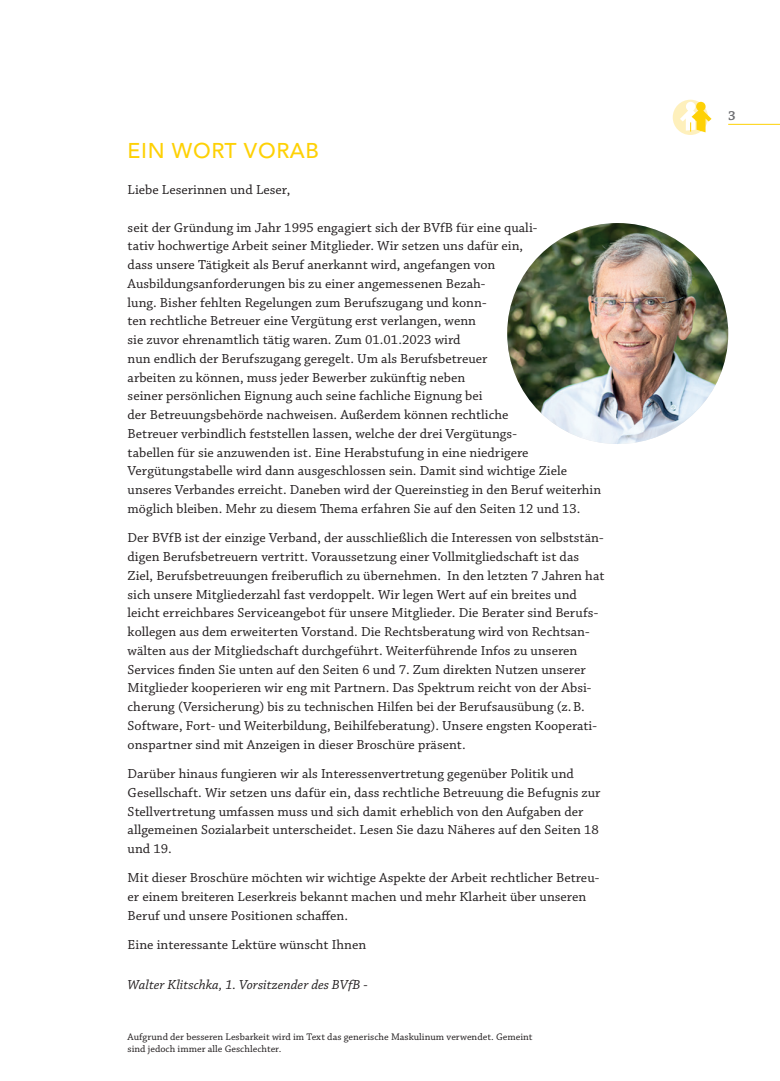
<style>
.page{position:relative;width:780px;height:1081px;background:#fff}
.page>*{position:absolute;margin:0;border:0;box-sizing:border-box;transform-origin:0 0}
.Head_SL{font:500 21.25px "Avenir LT Std";letter-spacing:.03em;color:#fed105}
.Copy_S{font:13.75px/18.8px "Chaparral Pro Capt";color:#231f20}
.Copy_S-2{font:13.75px "Chaparral Pro It Capt";color:#231f20}
.Copy_S-3{font:13.75px "Chaparral Pro Semibold Capt";color:#6c6d70}
.Copy_S-4{font:10px/12.5px "Chaparral Pro Capt";color:#231f20}
</style>
<div class="page">
<hr style="left:728px;top:124px;width:52px;height:1px;background:#fed105">
<div style="left:672px;top:100px;width:36px;height:35px;background:#fef0bc;border-radius:50%"></div>
<svg style="left:680px;top:102px;width:31px;height:30px"></svg>
<img style="left:507px;top:223px;width:221px;height:221px;border-radius:110px">
<p class="Head_SL" style="left:128px;top:138px;width:193px">EIN WORT VORAB</p>
<p class="Copy_S" style="left:128px;top:181px;width:164px">Liebe Leserinnen und Leser,</p>
<p class="Copy_S" style="left:128px;top:218px;width:475px">seit der Gründung im Jahr 1995 engagiert sich der BVfB für eine quali-<br>tativ hochwertige Arbeit seiner Mitglieder. Wir setzen uns dafür ein,<br>dass unsere Tätigkeit als Beruf anerkannt wird, angefangen von Ausbildungsanforderungen bis zu einer angemessenen Bezah-<br>lung. Bisher fehlten Regelungen zum Berufszugang und konn-<br>ten rechtliche Betreuer eine Vergütung erst verlangen, wenn<br>sie zuvor ehrenamtlich tätig waren. Zum 01.01.2023 wird<br>nun endlich der Berufszugang geregelt. Um als Berufsbetreuer<br>arbeiten zu können, muss jeder Bewerber zukünftig neben<br>seiner persönlichen Eignung auch seine fachliche Eignung bei<br>der Betreuungsbehörde nachweisen. Außerdem können rechtliche<br>Betreuer verbindlich feststellen lassen, welche der drei Vergütungs-<br>tabellen für sie anzuwenden ist. Eine Herabstufung in eine niedrigere Vergütungstabelle wird dann ausgeschlossen sein. Damit sind wichtige Ziele unseres Verbandes erreicht. Daneben wird der Quereinstieg in den Beruf weiterhin möglich bleiben. Mehr zu diesem Thema erfahren Sie auf den Seiten 12 und 13.</p>
<p class="Copy_S" style="left:128px;top:529px;width:478px">Der BVfB ist der einzige Verband, der ausschließlich die Interessen von selbststän&shy;digen Berufsbetreuern vertritt. Voraussetzung einer Vollmitgliedschaft ist das Ziel, Berufsbetreuungen freiberuflich zu übernehmen. In den letzten 7 Jahren hat sich unsere Mitgliederzahl fast verdoppelt. Wir legen Wert auf ein breites und leicht erreichbares Serviceangebot für unsere Mitglieder. Die Berater sind Berufs&shy;kollegen aus dem erweiterten Vorstand. Die Rechtsberatung wird von Rechtsan&shy;wälten aus der Mitgliedschaft durchgeführt. Weiterführende Infos zu unseren Services finden Sie unten auf den Seiten 6 und 7. Zum direkten Nutzen unserer Mitglieder kooperieren wir eng mit Partnern. Das Spektrum reicht von der Absi&shy;cherung (Versicherung) bis zu technischen Hilfen bei der Berufsausübung (z.B.<br>Software, Fort- und Weiterbildung, Beihilfeberatung). Unsere engsten Kooperati&shy;onspartner sind mit Anzeigen in dieser Broschüre präsent.</p>
<p class="Copy_S" style="left:128px;top:765px;width:474px">Darüber hinaus fungieren wir als Interessenvertretung gegenüber Politik und Gesellschaft. Wir setzen uns dafür ein, dass rechtliche Betreuung die Befugnis zur Stellvertretung umfassen muss und sich damit erheblich von den Aufgaben der allgemeinen Sozialarbeit unterscheidet. Lesen Sie dazu Näheres auf den Seiten 18 und 19.</p>
<p class="Copy_S" style="left:128px;top:869px;width:473px">Mit dieser Broschüre möchten wir wichtige Aspekte der Arbeit rechtlicher Betreu&shy;er einem breiteren Leserkreis bekannt machen und mehr Klarheit über unseren<br>Beruf und unsere Positionen schaffen.</p>
<p class="Copy_S" style="left:128px;top:936px;width:240px">Eine interessante Lektüre wünscht Ihnen</p>
<p class="Copy_S-2" style="left:128px;top:977px;width:241px">Walter Klitschka, 1. Vorsitzender des BVfB -</p>
<p class="Copy_S-4" style="left:128px;top:1030px;width:406px">Aufgrund der besseren Lesbarkeit wird im Text das generische Maskulinum verwendet. Gemeint sind jedoch immer alle Geschlechter.</p>
<p class="Copy_S-3" style="left:728px;top:108px;width:9px">3</p>
</div>
